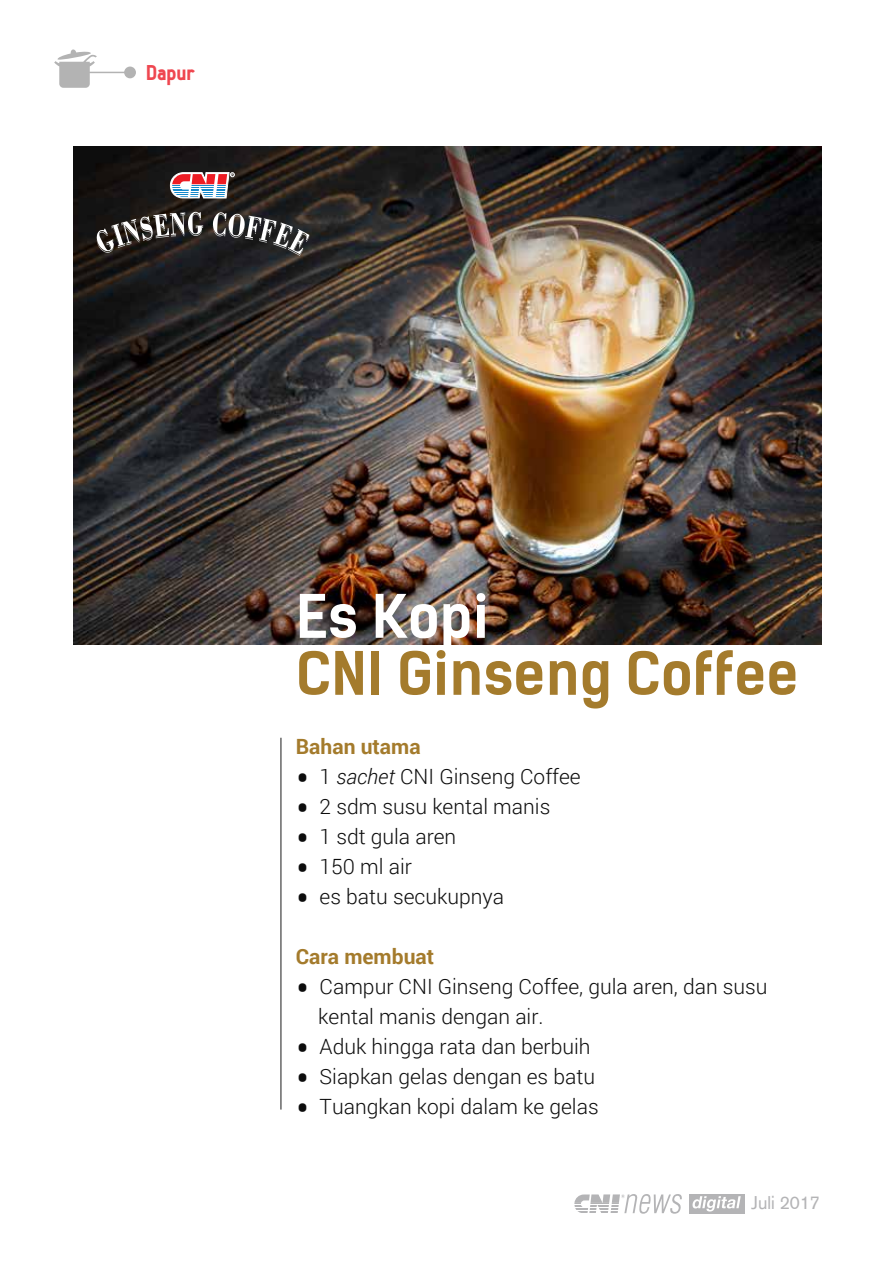
<style>
.page{position:relative;width:893px;height:1263px;background:#fff}
.page>*{position:absolute;margin:0;border:0;box-sizing:border-box;transform-origin:0 0}
.t1{font:700 57px "Kelson Sans";color:#a47b2c}
.t2{font:700 57px "Kelson Sans";color:#fff}
.t3{font:300 21px/30px "Roboto";color:#0d0d0d}
.t4{font:700 21px "Roboto";color:#a47b2c}
.t5{font:900 21px "Hallosans";color:#ef4750}
.t6{font:18px "Akzidenz Grotesk CE";color:#b4b4b6}
.s1{font-size:42px}
.s2{font-style:italic}
</style>
<div class="page">
<img style="left:73px;top:146px;width:748px;height:499px">
<div style="left:124px;top:67px;width:12px;height:11px;background:#b3b3b3;border-radius:50%"></div>
<hr style="left:89px;top:72px;width:40px;height:1px;background:#b3b3b3">
<svg style="left:54px;top:49px;width:43px;height:39px"></svg>
<hr style="left:280px;top:738px;width:2px;height:371px;background:#666">
<svg style="left:97px;top:212px;width:106px;height:41px;background:#504b49"></svg>
<svg style="left:213px;top:212px;width:96px;height:44px;background:#504f50"></svg>
<svg style="left:170px;top:172px;width:65px;height:26px"></svg>
<div style="left:689px;top:1194px;width:55px;height:19px;background:#b4b4b6"></div>
<svg style="left:692px;top:1196px;width:49px;height:15px"></svg>
<svg style="left:574px;top:1194px;width:108px;height:20px"></svg>
<p class="t5" style="left:146px;top:61px;width:51px">Dapur</p>
<h1 class="t2" style="left:296px;top:582px;width:195px">Es Kopi</h1>
<h1 class="t1" style="left:296px;top:639px;width:504px">CNI Ginseng Coffee</h1>
<p class="t4" style="left:296px;top:731px;width:126px">Bahan utama</p>
<p class="t3" style="left:296px;top:760px;width:286px"><span class="s1">•</span> 1 <span class="s2">sachet</span> CNI Ginseng Coffee</p>
<p class="t3" style="left:296px;top:790px;width:256px"><span class="s1">•</span> 2 sdm susu kental manis</p>
<p class="t3" style="left:296px;top:820px;width:162px"><span class="s1">•</span> 1 sdt gula aren</p>
<p class="t3" style="left:296px;top:850px;width:118px"><span class="s1">•</span> 150 ml air</p>
<p class="t3" style="left:296px;top:880px;width:210px"><span class="s1">•</span> es batu secukupnya</p>
<p class="t4" style="left:296px;top:941px;width:140px">Cara membuat</p>
<p class="t3" style="left:318px;top:970px;width:451px;text-indent:-22px"><span class="s1">•</span> Campur CNI Ginseng Coffee, gula aren, dan susu kental manis dengan air.</p>
<p class="t3" style="left:296px;top:1030px;width:296px"><span class="s1">•</span> Aduk hingga rata dan berbuih</p>
<p class="t3" style="left:296px;top:1060px;width:301px"><span class="s1">•</span> Siapkan gelas dengan es batu</p>
<p class="t3" style="left:296px;top:1090px;width:304px"><span class="s1">•</span> Tuangkan kopi dalam ke gelas</p>
<p class="t6" style="left:751px;top:1191px;width:70px">Juli 2017</p>
</div>
